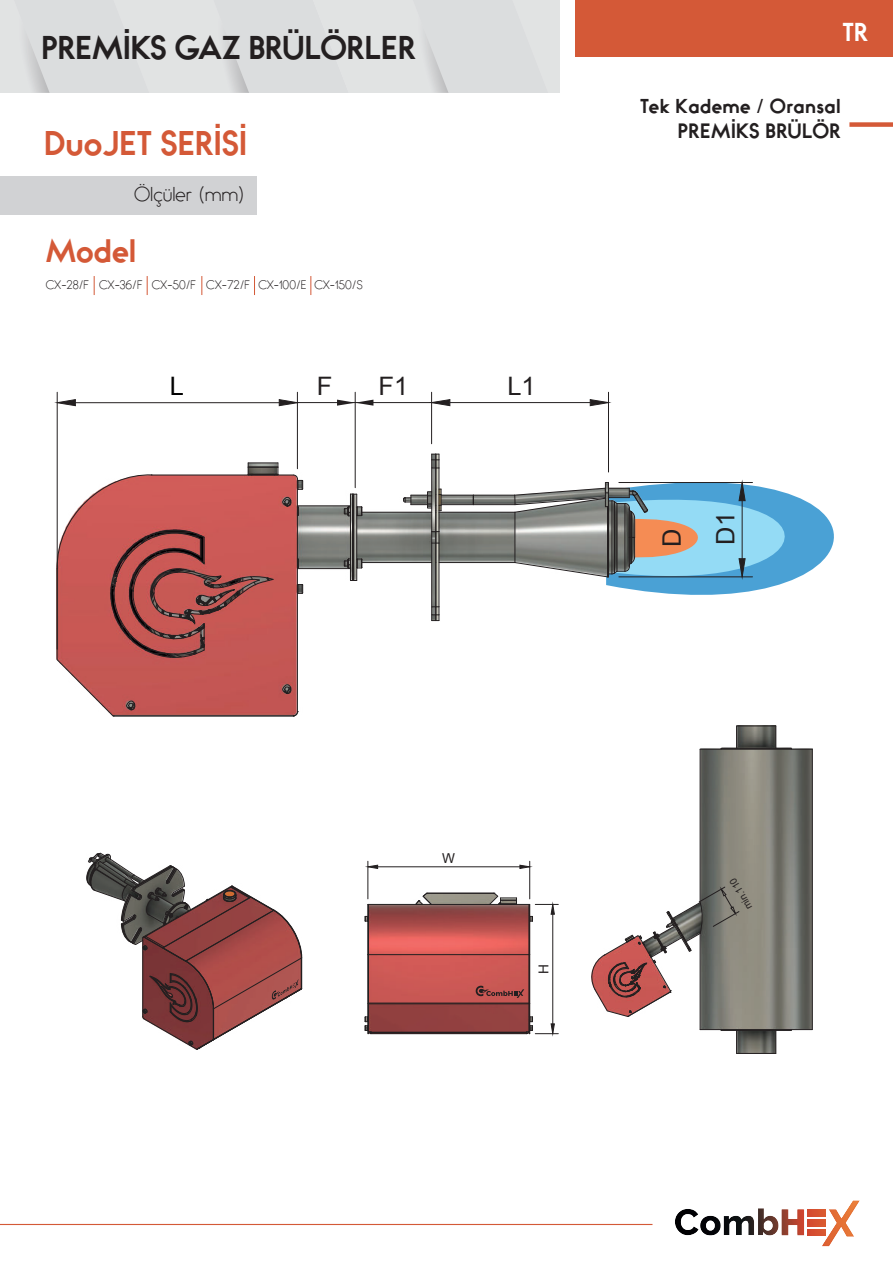
<style>
.page{position:relative;width:893px;height:1263px;background:#fff}
.page>*{position:absolute;margin:0;border:0;box-sizing:border-box;transform-origin:0 0}
.t1{font:700 30px "Bambino";color:#d45937}
.t2{font:700 28.8px "Bambino";color:#231f20}
.t3{font:700 28.5px "Bambino";color:#d45937}
.t4{font:25.5px/53.6px "Arial";color:#231f20}
.t5{font:25.5px "Arial";color:#000001}
.t6{font:700 22.65px "Bambino";color:#fff}
.t7{font:700 18.15px "Bambino";letter-spacing:.025em;color:#231f20}
.t8{font:700 17.55px "Bambino";letter-spacing:.025em;color:#231f20}
.t9{font:300 17.55px "Bambino";color:#231f20}
.t10{font:13.65px "Arial";color:#231f20}
.t11{font:300 10.8px "Bambino";color:#231f20}
.t12{font:9.9px "Arial";color:#231f20}
</style>
<div class="page">
<img style="left:699px;top:727px;width:114px;height:327px">
<hr style="left:721px;top:748px;width:70px;height:1px;background:#231f20">
<hr style="left:736px;top:726px;width:40px;height:1px;background:#231f20">
<hr style="left:721px;top:1030px;width:70px;height:1px;background:#231f20">
<hr style="left:736px;top:1053px;width:40px;height:1px;background:#231f20">
<hr style="left:700px;top:1029px;width:112px;height:1px;background:#231f20">
<hr style="left:700px;top:749px;width:112px;height:1px;background:#231f20">
<svg style="left:776px;top:726px;width:1px;height:22px"></svg>
<svg style="left:736px;top:727px;width:1px;height:21px"></svg>
<svg style="left:736px;top:1031px;width:1px;height:22px"></svg>
<svg style="left:776px;top:1031px;width:1px;height:22px"></svg>
<hr style="left:700px;top:749px;width:1px;height:153px;background:#231f20">
<hr style="left:700px;top:933px;width:1px;height:96px;background:#231f20">
<hr style="left:812px;top:749px;width:1px;height:280px;background:#231f20">
<svg style="left:591px;top:886px;width:148px;height:131px"></svg>
<div style="left:849px;top:122px;width:44px;height:5px;background:#d45937"></div>
<img style="left:247px;top:454px;width:362px;height:168px">
<hr style="left:435px;top:468px;width:1px;height:64px;background:#231f20">
<hr style="left:431px;top:468px;width:1px;height:64px;background:#231f20">
<hr style="left:435px;top:543px;width:1px;height:64px;background:#231f20">
<hr style="left:431px;top:543px;width:1px;height:64px;background:#231f20">
<hr style="left:350px;top:494px;width:1px;height:86px;background:#231f20">
<hr style="left:352px;top:494px;width:1px;height:86px;background:#231f20">
<hr style="left:473px;top:504px;width:42px;height:1px;background:#231f20">
<hr style="left:473px;top:495px;width:42px;height:1px;background:#231f20">
<hr style="left:362px;top:512px;width:70px;height:1px;background:#231f20">
<hr style="left:439px;top:512px;width:76px;height:1px;background:#231f20">
<hr style="left:362px;top:562px;width:70px;height:1px;background:#231f20">
<hr style="left:439px;top:562px;width:76px;height:1px;background:#231f20">
<hr style="left:441px;top:495px;width:32px;height:1px;background:#231f20">
<hr style="left:441px;top:504px;width:32px;height:1px;background:#231f20">
<svg style="left:403px;top:489px;width:39px;height:24px"></svg>
<hr style="left:297px;top:505px;width:53px;height:1px;background:#231f20">
<hr style="left:297px;top:568px;width:53px;height:1px;background:#231f20">
<hr style="left:436px;top:468px;width:1px;height:139px;background:#231f20">
<hr style="left:439px;top:543px;width:1px;height:64px;background:#231f20">
<hr style="left:439px;top:468px;width:1px;height:64px;background:#231f20">
<svg style="left:431px;top:531px;width:9px;height:13px"></svg>
<svg style="left:431px;top:606px;width:9px;height:15px"></svg>
<svg style="left:56px;top:463px;width:247px;height:253px"></svg>
<svg style="left:431px;top:454px;width:9px;height:15px"></svg>
<svg style="left:344px;top:558px;width:19px;height:11px"></svg>
<hr style="left:353px;top:494px;width:1px;height:86px;background:#231f20">
<hr style="left:356px;top:494px;width:1px;height:86px;background:#231f20">
<svg style="left:344px;top:506px;width:19px;height:11px"></svg>
<hr style="left:57px;top:392px;width:1px;height:257px;background:#231f20">
<hr style="left:297px;top:392px;width:1px;height:77px;background:#231f20">
<hr style="left:75px;top:402px;width:204px;height:1px;background:#231f20">
<svg style="left:54px;top:399px;width:22px;height:7px"></svg>
<svg style="left:278px;top:399px;width:24px;height:7px"></svg>
<hr style="left:431px;top:392px;width:1px;height:52px;background:#231f20">
<hr style="left:355px;top:392px;width:1px;height:96px;background:#231f20">
<hr style="left:608px;top:392px;width:1px;height:80px;background:#231f20">
<hr style="left:450px;top:402px;width:140px;height:1px;background:#231f20">
<hr style="left:297px;top:402px;width:141px;height:1px;background:#231f20">
<svg style="left:427px;top:399px;width:24px;height:7px"></svg>
<svg style="left:589px;top:399px;width:23px;height:7px"></svg>
<svg style="left:337px;top:400px;width:36px;height:6px"></svg>
<svg style="left:514px;top:478px;width:320px;height:117px"></svg>
<div style="left:807px;top:1209px;width:19px;height:7px;background:#d75130"></div>
<div style="left:807px;top:1219px;width:19px;height:7px;background:#d75130"></div>
<div style="left:807px;top:1229px;width:19px;height:6px;background:#d54d2f"></div>
<svg style="left:822px;top:1200px;width:38px;height:46px"></svg>
<svg style="left:675px;top:1208px;width:129px;height:27px"></svg>
<div style="left:807px;top:1219px;width:18px;height:6px;background:#d75130"></div>
<div style="left:807px;top:1229px;width:18px;height:5px;background:#d64f30"></div>
<div style="left:0;top:0;width:560px;height:92px;background:#dbddde"></div>
<div style="left:575px;top:0;width:318px;height:57px;background:#d45937"></div>
<div style="left:0;top:177px;width:256px;height:38px;background:#d1d2d4"></div>
<hr style="left:0;top:1224px;width:652px;height:1px;background:#d45937">
<svg style="left:94px;top:276px;width:1px;height:19px"></svg>
<svg style="left:147px;top:276px;width:1px;height:19px"></svg>
<svg style="left:201px;top:276px;width:1px;height:19px"></svg>
<svg style="left:254px;top:276px;width:1px;height:19px"></svg>
<svg style="left:310px;top:276px;width:1px;height:19px"></svg>
<img style="left:365px;top:893px;width:166px;height:139px">
<hr style="left:529px;top:904px;width:1px;height:51px;background:#231f20">
<hr style="left:368px;top:904px;width:1px;height:51px;background:#231f20">
<hr style="left:371px;top:1033px;width:156px;height:1px;background:#231f20">
<hr style="left:368px;top:904px;width:161px;height:1px;background:#231f20">
<hr style="left:368px;top:954px;width:161px;height:1px;background:#231f20">
<hr style="left:368px;top:1003px;width:161px;height:1px;background:#231f20">
<hr style="left:371px;top:1032px;width:155px;height:1px;background:#231f20">
<svg style="left:365px;top:954px;width:7px;height:80px"></svg>
<hr style="left:427px;top:893px;width:67px;height:1px;background:#231f20">
<svg style="left:365px;top:916px;width:3px;height:6px"></svg>
<svg style="left:489px;top:893px;width:28px;height:11px"></svg>
<svg style="left:415px;top:893px;width:17px;height:11px"></svg>
<hr style="left:368px;top:861px;width:1px;height:38px;background:#231f20">
<hr style="left:529px;top:861px;width:1px;height:38px;background:#231f20">
<hr style="left:378px;top:866px;width:142px;height:1px;background:#231f20">
<svg style="left:366px;top:865px;width:12px;height:4px"></svg>
<svg style="left:519px;top:865px;width:13px;height:4px"></svg>
<hr style="left:552px;top:914px;width:1px;height:110px;background:#231f20">
<svg style="left:529px;top:902px;width:29px;height:20px"></svg>
<svg style="left:475px;top:954px;width:83px;height:82px"></svg>
<svg style="left:87px;top:853px;width:215px;height:197px"></svg>
<h2 class="t2" style="left:41px;top:32px;width:376px">PREMİKS GAZ BRÜLÖRLER</h2>
<h1 class="t1" style="left:44px;top:127px;width:204px">DuoJET SERİSİ</h1>
<h3 class="t9" style="left:134px;top:184px;width:111px">Ölçüler (mm)</h3>
<h3 class="t3" style="left:46px;top:235px;width:92px">Model</h3>
<p class="t11" style="left:46px;top:279px;width:318px">CX-28/F CX-36/F CX-50/F CX-72/F CX-100/E CX-150/S</p>
<h3 class="t5" style="left:170px;top:371px;width:16px">L</h3>
<h3 class="t4" style="left:317px;top:359px;width:17px">F</h3>
<h3 class="t4" style="left:379px;top:359px;width:31px">F1</h3>
<h3 class="t4" style="left:507px;top:359px;width:30px">L1</h3>
<h3 class="t6" style="left:843px;top:20px;width:27px">TR</h3>
<h3 class="t8" style="left:640px;top:97px;width:202px">Tek Kademe / Oransal</h3>
<h3 class="t7" style="left:678px;top:121px;width:165px">PREMİKS BRÜLÖR</h3>
<h3 class="t4" style="left:645px;top:547px;width:36px;rotate:-90deg">D<br>D1</h3>
<p class="t10" style="left:442px;top:850px;width:14px">W</p>
<p class="t10" style="left:536px;top:974px;width:11px;rotate:-90deg">H</p>
<p class="t12" style="left:745px;top:912px;width:36px;rotate:-120deg">min.110</p>
</div>
